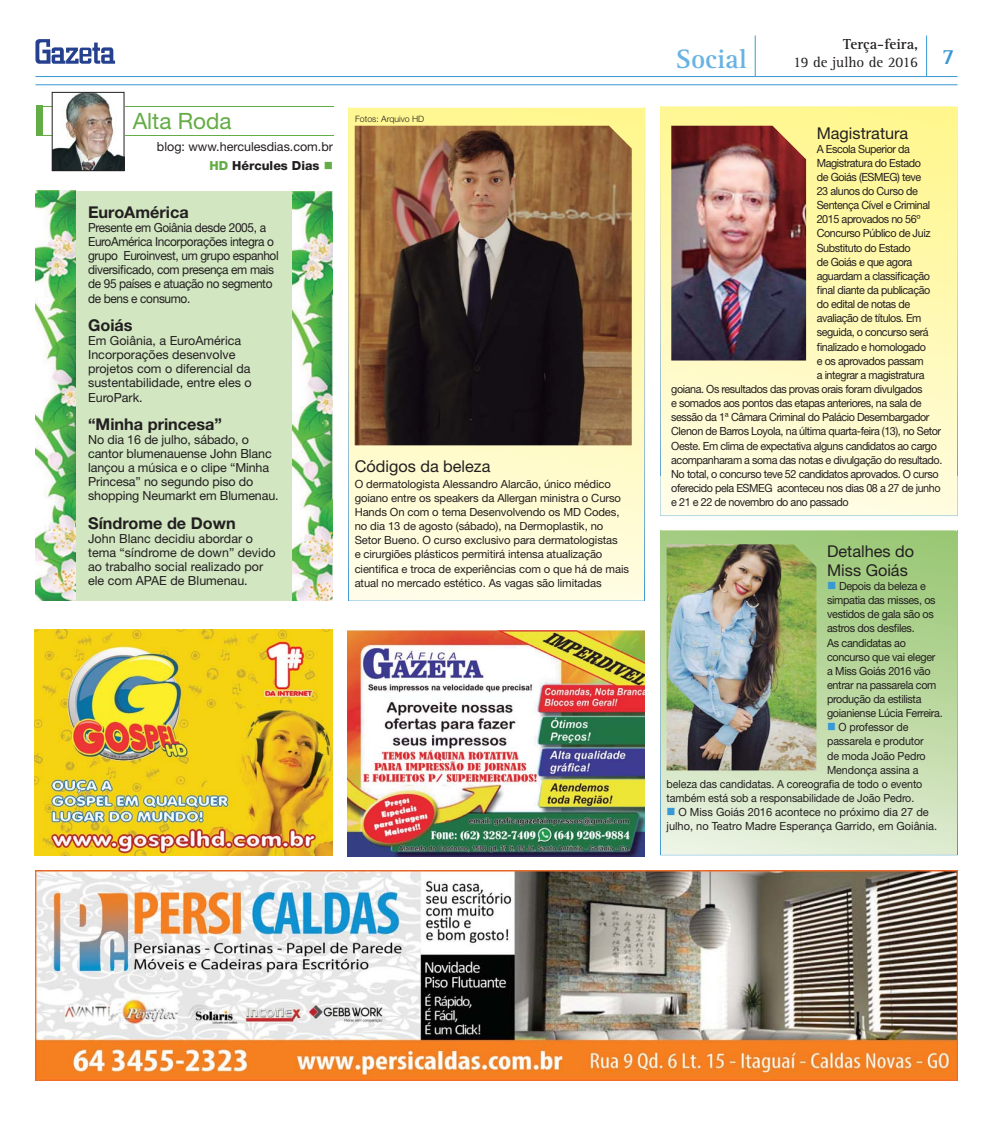
<style>
.page{position:relative;width:993px;height:1124px;background:#fff}
.page>*{position:absolute;margin:0;border:0;box-sizing:border-box;transform-origin:0 0}
.t1{font:700 27.5px "Rotis Serif";color:#68b3e3}
.t2{font:22.5px "Helvetica Neue";color:#64ac45}
.t3{font:16.25px/18.8px "Helvetica Neue";color:#231f20}
.t4{font:700 16.25px "Helvetica Neue";color:#231f20}
.t5{font:15px "Rotis Serif";color:#231f20}
.t6{font:700 15px "Rotis Serif";color:#231f20}
.t7{font:12.5px/14.1px "Helvetica Neue";letter-spacing:-.01em;color:#231f20}
.t8{font:12.5px/14.1px "Helvetica Neue";letter-spacing:-.03em;color:#231f20;scale:.95 1}
.t9{font:11.25px "Helvetica Neue";letter-spacing:-.03em;color:#231f20;scale:.96 1}
.t10{font:11.25px/14.1px "Helvetica Neue";letter-spacing:-.01em;color:#231f20}
.t11{font:11.25px "Helvetica Neue";letter-spacing:-.01em;color:#231f20;scale:.95 1}
.t12{font:11.25px "Helvetica Neue";color:#231f20}
.t13{font:300 8.75px "Helvetica Neue";color:#231f20}
.s1{font-weight:800;color:#64ac45}
.s2{font-weight:800}
</style>
<div class="page">
<hr style="left:35px;top:84px;width:922px;height:1px;background:#3999d5">
<hr style="left:35px;top:76px;width:922px;height:1px;background:#3999d5">
<hr style="left:925px;top:35px;width:1px;height:41px;background:#3999d5">
<hr style="left:754px;top:35px;width:1px;height:42px;background:#3999d5">
<svg style="left:35px;top:39px;width:80px;height:25px"></svg>
<div style="left:75px;top:191px;width:218px;height:409px;background:#d1e6c1"></div>
<img style="left:347px;top:630px;width:297px;height:226px">
<img style="left:35px;top:870px;width:922px;height:210px">
<img style="left:35px;top:629px;width:297px;height:226px">
<hr style="left:37px;top:106px;width:297px;height:1px;background:#64ac45">
<hr style="left:37px;top:135px;width:297px;height:1px;background:#64ac45">
<div style="left:36px;top:106px;width:6px;height:30px;background:#64ac45"></div>
<img style="left:54px;top:94px;width:68px;height:75px">
<div style="left:52px;top:92px;width:72px;height:79px;border:1px solid #231f20"></div>
<svg style="left:660px;top:106px;width:297px;height:368px;background:#fef8b6"></svg>
<img style="left:660px;top:474px;width:297px;height:42px">
<img style="left:660px;top:107px;width:1px;height:368px">
<img style="left:956px;top:107px;width:1px;height:368px">
<img style="left:671px;top:126px;width:134px;height:234px">
<svg style="left:348px;top:107px;width:296px;height:493px;background:#fefacb"></svg>
<img style="left:348px;top:108px;width:1px;height:492px">
<img style="left:644px;top:108px;width:1px;height:492px">
<img style="left:354px;top:126px;width:277px;height:319px">
<img style="left:35px;top:191px;width:40px;height:409px">
<img style="left:293px;top:191px;width:40px;height:409px">
<img style="left:660px;top:530px;width:297px;height:325px">
<img style="left:660px;top:530px;width:1px;height:324px">
<img style="left:956px;top:530px;width:1px;height:324px">
<svg style="left:827px;top:581px;width:8px;height:8px"></svg>
<svg style="left:827px;top:723px;width:7px;height:7px"></svg>
<svg style="left:667px;top:807px;width:7px;height:8px"></svg>
<h2 class="t2" style="left:133px;top:113px;width:100px">Alta Roda</h2>
<p class="t7" style="left:209px;top:139px;width:125px;line-height:18.5px;text-indent:-53px">blog: www.herculesdias.com.br<br><span class="s1">HD</span> <span class="s2">Hércules Dias</span></p>
<h3 class="t4" style="left:88px;top:206px;width:102px">EuroAmérica</h3>
<p class="t8" style="left:88px;top:221px;width:202px">Presente em Goiânia desde 2005, a<br>EuroAmérica Incorporações integra o grupo Euroinvest, um grupo espanhol diversificado, com presença em mais de 95 países e atuação no segmento de bens e consumo.</p>
<h3 class="t4" style="left:88px;top:319px;width:46px">Goiás</h3>
<p class="t7" style="left:88px;top:334px;width:165px">Em Goiânia, a EuroAmérica<br>Incorporações desenvolve projetos com o diferencial da sustentabilidade, entre eles o<br>EuroPark.</p>
<h3 class="t4" style="left:88px;top:418px;width:135px">“Minha princesa”</h3>
<p class="t7" style="left:88px;top:433px;width:192px">No dia 16 de julho, sábado, o cantor blumenauense John Blanc lançou a música e o clipe “Minha<br>Princesa” no segundo piso do shopping Neumarkt em Blumenau.</p>
<h3 class="t4" style="left:88px;top:517px;width:149px">Síndrome de Down</h3>
<p class="t7" style="left:88px;top:532px;width:189px">John Blanc decidiu abordar o tema “síndrome de down” devido ao trabalho social realizado por ele com APAE de Blumenau.</p>
<p class="t13" style="left:355px;top:116px;width:71px">Fotos: Arquivo HD</p>
<h3 class="t3" style="left:354px;top:458px;width:137px">Códigos da beleza</h3>
<p class="t10" style="left:354px;top:477px;width:276px">O dermatologista Alessandro Alarcão, único médico goiano entre os speakers da Allergan ministra o Curso Hands On com o tema Desenvolvendo os MD Codes, no dia 13 de agosto (sábado), na Dermoplastik, no Setor Bueno. O curso exclusivo para dermatologistas<br>e cirurgiões plásticos permitirá intensa atualização cientifica e troca de experiências com o que há de mais atual no mercado estético. As vagas são limitadas</p>
<h3 class="t6" style="left:843px;top:39px;width:76px">Terça-feira,</h3>
<h1 class="t1" style="left:675px;top:49px;width:72px">Social</h1>
<h3 class="t5" style="left:792px;top:57px;width:163px">19 de julho de 2016 <sup>7</sup></h3>
<h3 class="t3" style="left:816px;top:125px;width:93px">Magistratura</h3>
<p class="t9" style="left:816px;top:145px;width:99px">A Escola Superior da</p>
<p class="t9" style="left:816px;top:159px;width:110px">Magistratura do Estado</p>
<p class="t9" style="left:816px;top:173px;width:110px">de Goiás (ESMEG) teve</p>
<p class="t9" style="left:816px;top:187px;width:107px">23 alunos do Curso de</p>
<p class="t9" style="left:816px;top:201px;width:120px">Sentença Cível e Criminal</p>
<p class="t9" style="left:816px;top:215px;width:110px">2015 aprovados no 56º</p>
<p class="t9" style="left:816px;top:229px;width:120px">Concurso Público de Juiz</p>
<p class="t9" style="left:816px;top:243px;width:99px">Substituto do Estado</p>
<p class="t9" style="left:816px;top:258px;width:101px">de Goiás e que agora</p>
<p class="t9" style="left:816px;top:272px;width:119px">aguardam a classificação</p>
<p class="t9" style="left:816px;top:286px;width:120px">final diante da publicação</p>
<p class="t9" style="left:816px;top:300px;width:99px">do edital de notas de</p>
<p class="t9" style="left:816px;top:314px;width:111px">avaliação de títulos. Em</p>
<p class="t9" style="left:816px;top:328px;width:118px">seguida, o concurso será</p>
<p class="t9" style="left:816px;top:342px;width:115px">finalizado e homologado</p>
<p class="t9" style="left:816px;top:356px;width:113px">e os aprovados passam</p>
<p class="t9" style="left:816px;top:371px;width:114px">a integrar a magistratura</p>
<p class="t9" style="left:671px;top:385px;width:263px">goiana. Os resultados das provas orais foram divulgados</p>
<p class="t9" style="left:671px;top:399px;width:262px">e somados aos pontos das etapas anteriores, na sala de</p>
<p class="t9" style="left:671px;top:413px;width:270px">sessão da 1ª Câmara Criminal do Palácio Desembargador</p>
<p class="t9" style="left:671px;top:427px;width:282px">Clenon de Barros Loyola, na última quarta-feira (13), no Setor</p>
<p class="t9" style="left:671px;top:441px;width:278px">Oeste. Em clima de expectativa alguns candidatos ao cargo</p>
<p class="t9" style="left:671px;top:455px;width:284px">acompanharam a soma das notas e divulgação do resultado.</p>
<p class="t9" style="left:671px;top:469px;width:280px">No total, o concurso teve 52 candidatos aprovados. O curso</p>
<p class="t9" style="left:671px;top:484px;width:282px">oferecido pela ESMEG aconteceu nos dias 08 a 27 de junho</p>
<p class="t9" style="left:671px;top:498px;width:186px">e 21 e 22 de novembro do ano passado</p>
<h3 class="t3" style="left:826px;top:543px;width:88px">Detalhes do<br>Miss Goiás</h3>
<p class="t9" style="left:838px;top:582px;width:92px">Depois da beleza e</p>
<p class="t9" style="left:826px;top:596px;width:115px">simpatia das misses, os</p>
<p class="t9" style="left:826px;top:610px;width:113px">vestidos de gala são os</p>
<p class="t9" style="left:826px;top:624px;width:93px">astros dos desfiles.</p>
<p class="t9" style="left:826px;top:638px;width:84px">As candidatas ao</p>
<p class="t9" style="left:826px;top:652px;width:114px">concurso que vai eleger</p>
<p class="t9" style="left:826px;top:666px;width:109px">a Miss Goiás 2016 vão</p>
<p class="t9" style="left:826px;top:680px;width:115px">entrar na passarela com</p>
<p class="t9" style="left:826px;top:695px;width:100px">produção da estilista</p>
<p class="t9" style="left:826px;top:709px;width:122px">goianiense Lúcia Ferreira.</p>
<p class="t11" style="left:838px;top:723px;width:75px">O professor de</p>
<p class="t11" style="left:826px;top:737px;width:103px">passarela e produtor</p>
<p class="t11" style="left:826px;top:751px;width:105px">de moda João Pedro</p>
<p class="t11" style="left:826px;top:765px;width:98px">Mendonça assina a</p>
<p class="t11" style="left:666px;top:779px;width:271px">beleza das candidatas. A coreografia de todo o evento</p>
<p class="t11" style="left:666px;top:793px;width:262px">também está sob a responsabilidade de João Pedro.</p>
<p class="t12" style="left:678px;top:808px;width:252px">O Miss Goiás 2016 acontece no próximo dia 27 de</p>
<p class="t12" style="left:666px;top:822px;width:272px">julho, no Teatro Madre Esperança Garrido, em Goiânia.</p>
</div>
